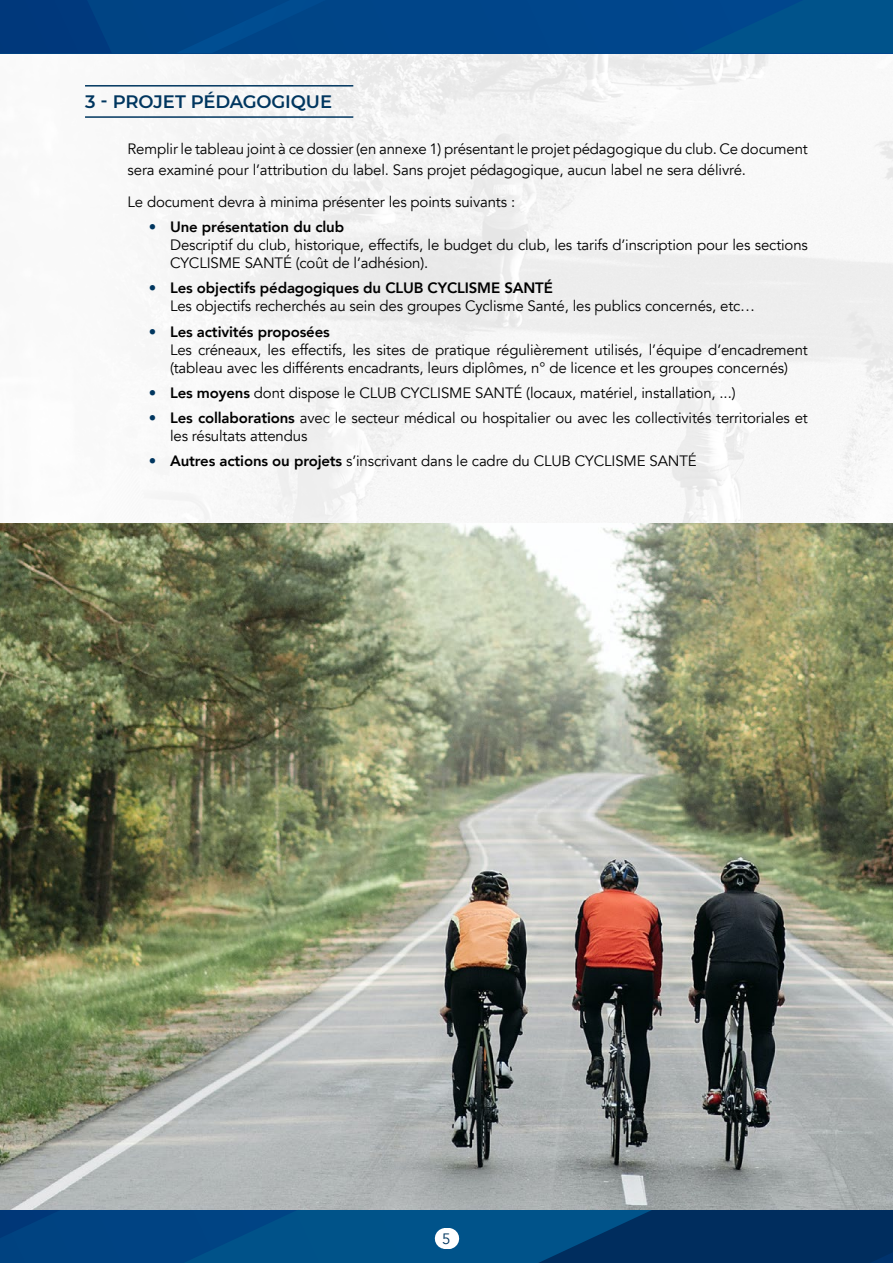
<style>
.page{position:relative;width:893px;height:1263px;background:#fff}
.page>*{position:absolute;margin:0;border:0;box-sizing:border-box;transform-origin:0 0}
.t1{font:600 18px "Montserrat";letter-spacing:-.01em;color:#00365f}
.t2{font:15px/18px "Avenir";letter-spacing:-.01em;color:#000}
.t3{font:15px "Avenir";color:#00365f}
.s1{font-weight:800;color:#00365f}
.s2{font-weight:800}
</style>
<div class="page">
<img style="left:0;top:53px;width:893px;height:470px">
<div style="left:0;top:0;width:893px;height:53px;background:#004589"></div>
<svg style="left:0;top:0;width:111px;height:53px"></svg>
<svg style="left:691px;top:0;width:202px;height:53px"></svg>
<hr style="left:85px;top:85px;width:268px;height:2px;background:#00365f">
<hr style="left:85px;top:116px;width:268px;height:2px;background:#00365f">
<img style="left:0;top:523px;width:893px;height:687px">
<svg style="left:0;top:1210px;width:893px;height:53px;background:#024379"></svg>
<p class="t1" style="left:85px;top:89px;width:248px">3 - PROJET PÉDAGOGIQUE</p>
<p class="t2" style="left:128px;top:139px;width:682px;line-height:21px">Remplir le tableau joint à ce dossier (en annexe 1) présentant le projet pédagogique du club. Ce document sera examiné pour l’attribution du label. Sans projet pédagogique, aucun label ne sera délivré.</p>
<p class="t2" style="left:128px;top:193px;width:389px">Le document devra à minima présenter les points suivants :</p>
<p class="t2" style="left:170px;top:218px;width:639px;text-indent:-21px"><span class="s1">•</span> <span class="s2">Une présentation du club<br></span>Descriptif du club, historique, effectifs, le budget du club, les tarifs d’inscription pour les sections<br>CYCLISME SANTÉ (coût de l’adhésion).</p>
<p class="t2" style="left:170px;top:280px;width:587px;text-indent:-21px"><span class="s1">•</span> <span class="s2">Les objectifs pédagogiques du CLUB CYCLISME SANTÉ<br></span>Les objectifs recherchés au sein des groupes Cyclisme Santé, les publics concernés, etc…</p>
<p class="t2" style="left:170px;top:323px;width:639px;text-indent:-21px"><span class="s1">•</span> <span class="s2">Les activités proposées<br></span>Les créneaux, les effectifs, les sites de pratique régulièrement utilisés, l’équipe d’encadrement (tableau avec les différents encadrants, leurs diplômes, n° de licence et les groupes concernés)</p>
<p class="t2" style="left:149px;top:384px;width:588px"><span class="s1">•</span> <span class="s2">Les moyens</span> dont dispose le CLUB CYCLISME SANTÉ (locaux, matériel, installation, ...)</p>
<p class="t2" style="left:170px;top:409px;width:639px;text-indent:-21px"><span class="s1">•</span> <span class="s2">Les collaborations</span> avec le secteur médical ou hospitalier ou avec les collectivités territoriales et les résultats attendus</p>
<p class="t2" style="left:149px;top:453px;width:549px"><span class="s1">•</span> <span class="s2">Autres actions ou projets</span> s’inscrivant dans le cadre du CLUB CYCLISME SANTÉ</p>
<p class="t3" style="left:442px;top:1230px;width:10px">5</p>
</div>
